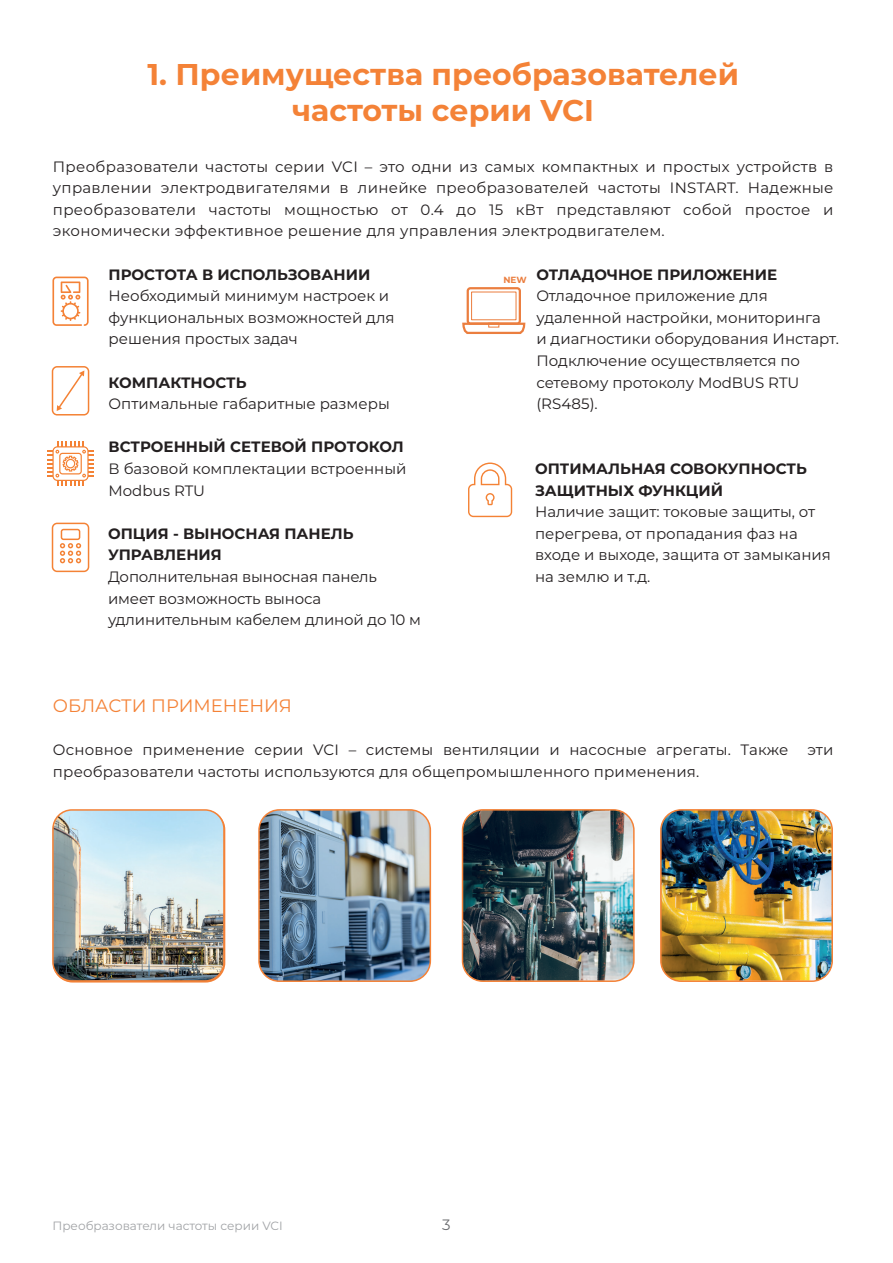
<style>
.page{position:relative;width:893px;height:1263px;background:#fff}
.page>*{position:absolute;margin:0;border:0;box-sizing:border-box;transform-origin:0 0}
.t1{font:700 30px/36px "Montserrat";color:#f48237;text-align:center}
.t2{font:18px "Montserrat";color:#f48237}
.t3{font:15px/21.6px "Montserrat";color:#231f20}
.t4{font:700 15px/21.6px "Montserrat";color:#231f20}
.t5{font:15px "Montserrat";color:#6c6d70}
.t6{font:12px "Montserrat";color:#a1a3a6}
.t7{font:700 8.85px "Montserrat";color:#eb7e3f}
</style>
<div class="page">
<svg style="left:52px;top:277px;width:37px;height:49px"></svg>
<svg style="left:468px;top:462px;width:44px;height:55px"></svg>
<svg style="left:52px;top:523px;width:37px;height:49px"></svg>
<svg style="left:52px;top:366px;width:37px;height:49px"></svg>
<svg style="left:47px;top:441px;width:47px;height:45px"></svg>
<img style="left:55px;top:812px;width:169px;height:169px">
<div style="left:52px;top:809px;width:173px;height:173px;border:2px solid #f48237;border-radius:19px"></div>
<img style="left:261px;top:811px;width:169px;height:170px">
<div style="left:258px;top:809px;width:173px;height:173px;border:2px solid #f48237;border-radius:20px"></div>
<img style="left:463px;top:810px;width:169px;height:171px">
<div style="left:462px;top:809px;width:173px;height:173px;border:2px solid #f48237;border-radius:20px"></div>
<img style="left:663px;top:811px;width:169px;height:170px">
<div style="left:660px;top:809px;width:173px;height:173px;border:2px solid #f48237;border-radius:20px"></div>
<div style="left:467px;top:287px;width:54px;height:38px;border:2px solid #eb7e3f;border-radius:3px"></div>
<div style="left:471px;top:292px;width:45px;height:28px;border:1px solid #eb7e3f"></div>
<svg style="left:462px;top:321px;width:64px;height:13px"></svg>
<div style="left:488px;top:323px;width:11px;height:4px;border:1px solid #eb7e3f"></div>
<h1 class="t1" style="left:147px;top:55px;width:593px">1. Преимущества преобразователей частоты серии VCI</h1>
<p class="t3" style="left:53px;top:155px;width:782px;text-align:justify">Преобразователи частоты серии VCI – это одни из самых компактных и простых устройств в управлении электродвигателями в линейке преобразователей частоты INSTART. Надежные преобразователи частоты мощностью от 0.4 до 15 кВт представляют собой простое и экономически эффективное решение для управления электродвигателем.</p>
<p class="t4" style="left:109px;top:263px;width:263px">ПРОСТОТА В ИСПОЛЬЗОВАНИИ</p>
<p class="t3" style="left:109px;top:285px;width:288px">Необходимый минимум настроек и функциональных возможностей для решения простых задач</p>
<p class="t4" style="left:536px;top:263px;width:242px">ОТЛАДОЧНОЕ ПРИЛОЖЕНИЕ</p>
<p class="t3" style="left:536px;top:285px;width:304px">Отладочное приложение для удаленной настройки, мониторинга<br>и диагностики оборудования Инстарт.<br>Подключение осуществляется по сетевому протоколу ModBUS RTU (RS485).</p>
<p class="t7" style="left:503px;top:273px;width:25px">NEW</p>
<p class="t4" style="left:109px;top:371px;width:140px">КОМПАКТНОСТЬ</p>
<p class="t3" style="left:109px;top:393px;width:283px">Оптимальные габаритные размеры</p>
<p class="t4" style="left:109px;top:436px;width:297px">ВСТРОЕННЫЙ СЕТЕВОЙ ПРОТОКОЛ</p>
<p class="t3" style="left:109px;top:457px;width:299px">В базовой комплектации встроенный<br>Modbus RTU</p>
<p class="t4" style="left:535px;top:457px;width:273px">ОПТИМАЛЬНАЯ СОВОКУПНОСТЬ<br>ЗАЩИТНЫХ ФУНКЦИЙ</p>
<p class="t3" style="left:535px;top:501px;width:297px">Наличие защит: токовые защиты, от перегрева, от пропадания фаз на входе и выходе, защита от замыкания на землю и т.д.</p>
<p class="t4" style="left:108px;top:522px;width:247px">ОПЦИЯ - ВЫНОСНАЯ ПАНЕЛЬ<br>УПРАВЛЕНИЯ</p>
<p class="t3" style="left:108px;top:565px;width:314px">Дополнительная выносная панель имеет возможность выноса удлинительным кабелем длиной до 10 м</p>
<p class="t2" style="left:53px;top:693px;width:241px">ОБЛАСТИ ПРИМЕНЕНИЯ</p>
<p class="t3" style="left:53px;top:738px;width:737px">Основное применение серии VCI – системы вентиляции и насосные агрегаты. Также</p>
<p class="t3" style="left:807px;top:738px;width:27px">эти</p>
<p class="t3" style="left:53px;top:760px;width:648px">преобразователи частоты используются для общепромышленного применения.</p>
<p class="t6" style="left:52px;top:1217px;width:232px">Преобразователи частоты серии VCI</p>
<p class="t5" style="left:442px;top:1214px;width:10px">3</p>
</div>
